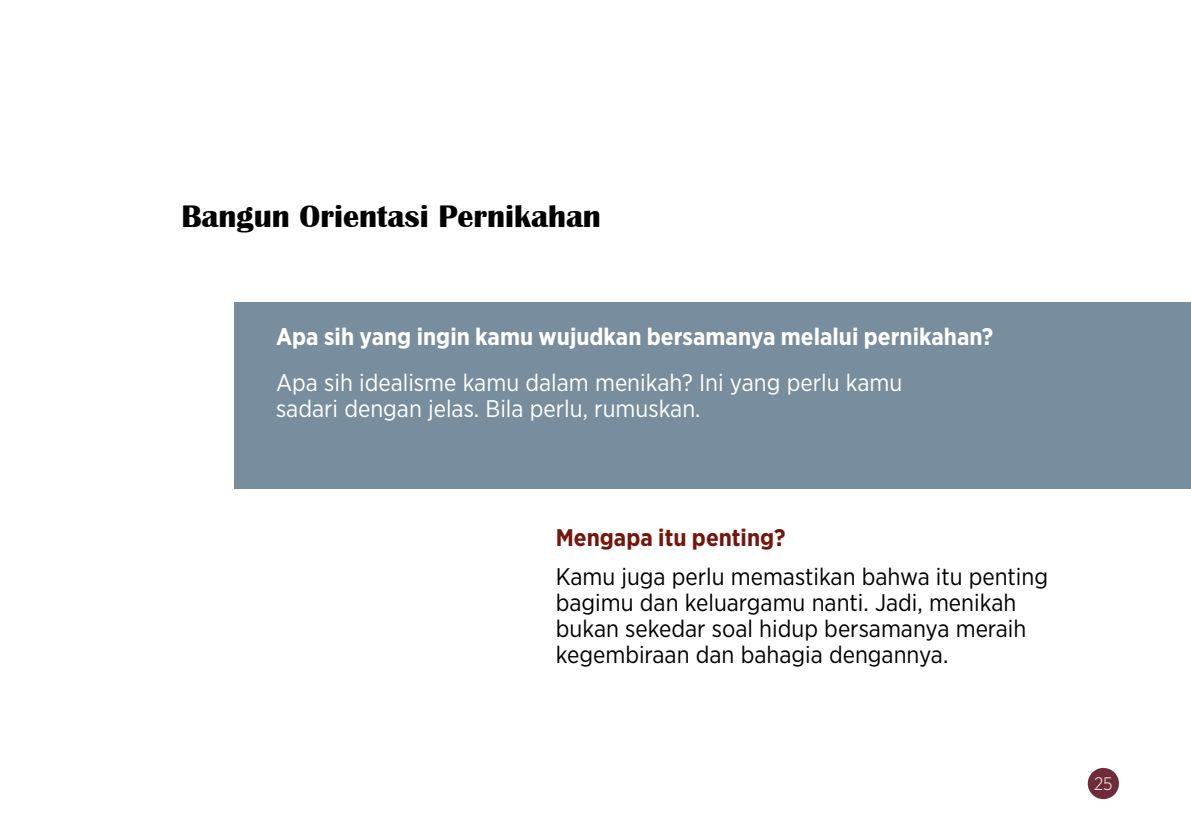
<style>
.page{position:relative;width:1191px;height:840px;background:#fff}
.page>*{position:absolute;margin:0;border:0;box-sizing:border-box;transform-origin:0 0}
.t1{font:700 32px "Britannic";color:#000}
.t2{font:24px/26px "Gotham Narrow";color:#000}
.t3{font:24px/26px "Gotham Narrow";color:#fff}
.t4{font:700 24px "Gotham Narrow";color:#fff}
.t5{font:700 24px "Gotham Narrow";color:#75160d}
.t6{font:300 18px "Gotham Narrow";color:#fff}
</style>
<div class="page">
<div style="left:1087px;top:767px;width:32px;height:31px;background:#6e2b3a;border-radius:50%"></div>
<div style="left:234px;top:302px;width:957px;height:186px;background:#788d9d"></div>
<h1 class="t1" style="left:181px;top:198px;width:421px">Bangun Orientasi Pernikahan</h1>
<p class="t4" style="left:276px;top:321px;width:719px">Apa sih yang ingin kamu wujudkan bersamanya melalui pernikahan?</p>
<p class="t3" style="left:276px;top:368px;width:628px">Apa sih idealisme kamu dalam menikah? Ini yang perlu kamu sadari dengan jelas. Bila perlu, rumuskan.</p>
<p class="t5" style="left:556px;top:522px;width:231px">Mengapa itu penting?</p>
<p class="t2" style="left:556px;top:562px;width:494px">Kamu juga perlu memastikan bahwa itu penting bagimu dan keluargamu nanti. Jadi, menikah bukan sekedar soal hidup bersamanya meraih kegembiraan dan bahagia dengannya.</p>
<p class="t6" style="left:1094px;top:771px;width:20px">25</p>
</div>
